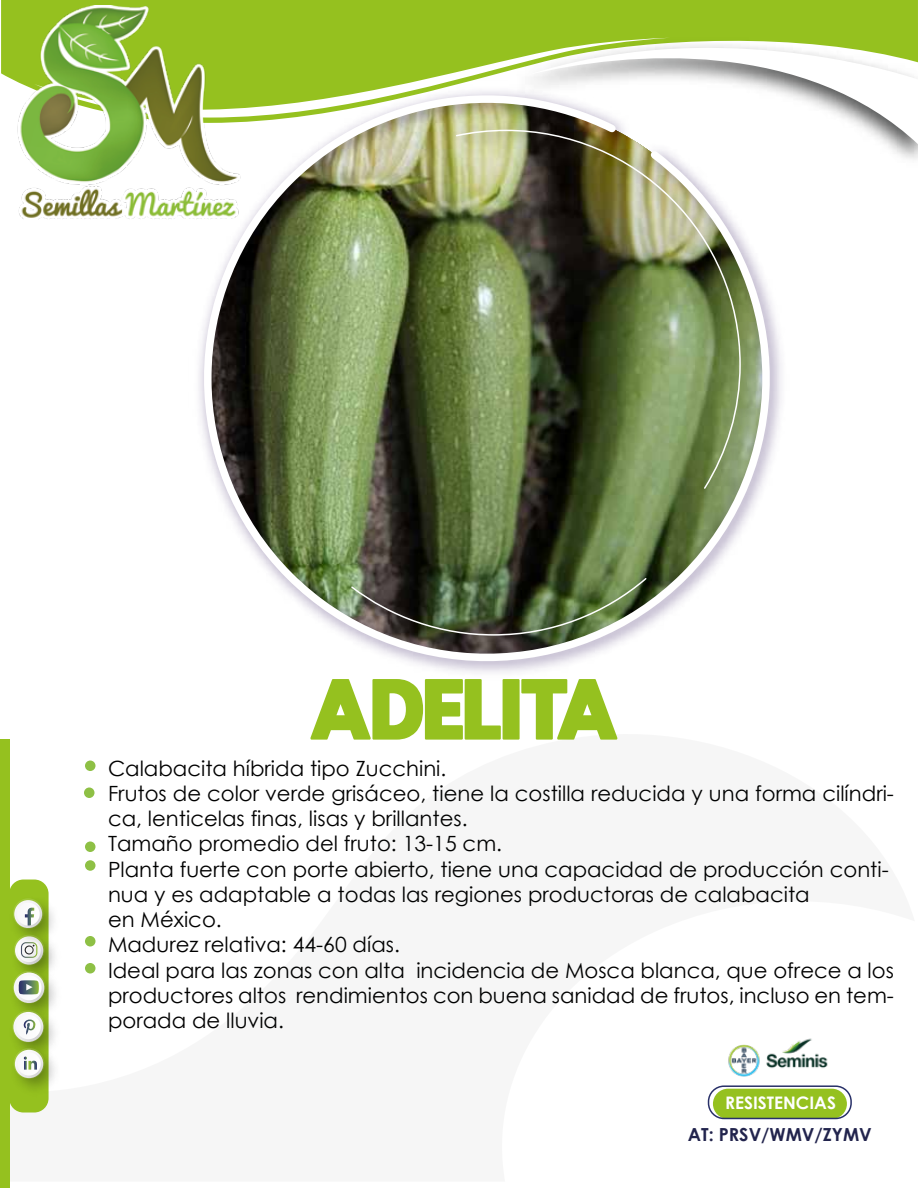
<style>
.page{position:relative;width:918px;height:1188px;background:#fff}
.page>*{position:absolute;margin:0;border:0;box-sizing:border-box;transform-origin:0 0}
.t1{font:800 60.6px "moon get";color:#95c11f}
.t2{font:21px/25.2px "Century Gothic";color:#000101}
.t3{font:700 18px "Century Gothic";color:#22244d}
.t4{font:700 17.25px "Century Gothic";color:#fff}
</style>
<div class="page">
<div style="left:1px;top:0;width:917px;height:80px;background:#95c11f"></div>
<img style="left:500px;top:34px;width:418px;height:125px">
<svg style="left:527px;top:16px;width:391px;height:129px"></svg>
<svg style="left:244px;top:38px;width:426px;height:38px;background:#accc57"></svg>
<img style="left:14px;top:6px;width:230px;height:214px">
<img style="left:170px;top:76px;width:634px;height:597px">
<img style="left:336px;top:563px;width:332px;height:94px">
<img style="left:350px;top:577px;width:298px;height:59px">
<img style="left:441px;top:114px;width:321px;height:396px">
<img style="left:455px;top:129px;width:287px;height:361px">
<svg style="left:9px;top:739px;width:843px;height:443px;fill:#f6f6f6"></svg>
<div style="left:85px;top:761px;width:10px;height:10px;background:#8ec045;border-radius:50%"></div>
<div style="left:84px;top:788px;width:10px;height:10px;background:#8ec045;border-radius:50%"></div>
<div style="left:85px;top:842px;width:10px;height:10px;background:#8ec045;border-radius:50%"></div>
<div style="left:85px;top:860px;width:10px;height:11px;background:#8ec045;border-radius:50%"></div>
<div style="left:85px;top:936px;width:10px;height:10px;background:#8ec045;border-radius:50%"></div>
<img style="left:721px;top:1033px;width:118px;height:46px">
<div style="left:85px;top:963px;width:10px;height:11px;background:#8ec045;border-radius:50%"></div>
<div style="left:0;top:739px;width:9px;height:449px;background:#95c11f"></div>
<div style="left:9px;top:880px;width:40px;height:233px;background:#95c11f;border-radius:14px"></div>
<img style="left:14px;top:952px;width:48px;height:8px">
<svg style="left:21px;top:952px;width:16px;height:6px"></svg>
<img style="left:9px;top:888px;width:57px;height:64px">
<img style="left:9px;top:891px;width:55px;height:59px">
<div style="left:17px;top:903px;width:23px;height:23px;background:#faf9fa;border-radius:11px"></div>
<svg style="left:25px;top:908px;width:9px;height:18px"></svg>
<img style="left:17px;top:960px;width:52px;height:67px">
<img style="left:13px;top:963px;width:53px;height:37px">
<div style="left:16px;top:975px;width:26px;height:25px;background:#fbfbfc;border-radius:13px"></div>
<svg style="left:18px;top:980px;width:21px;height:15px"></svg>
<img style="left:16px;top:1000px;width:51px;height:37px">
<img style="left:12px;top:1002px;width:53px;height:35px">
<div style="left:16px;top:1015px;width:25px;height:24px;background:#fafafb;border-radius:12px"></div>
<svg style="left:23px;top:1020px;width:13px;height:15px"></svg>
<img style="left:16px;top:1037px;width:51px;height:65px">
<img style="left:14px;top:1040px;width:51px;height:60px">
<div style="left:17px;top:1052px;width:24px;height:24px;background:#fafafa;border-radius:12px"></div>
<svg style="left:24px;top:1057px;width:13px;height:13px"></svg>
<h1 class="t1" style="left:310px;top:671px;width:310px">ADELITA</h1>
<p class="t2" style="left:108px;top:755px;width:788px">Calabacita híbrida tipo Zucchini.<br>Frutos de color verde grisáceo, tiene la costilla reducida y una forma cilíndri&shy;ca, lenticelas finas, lisas y brillantes.<br>Tamaño promedio del fruto: 13-15 cm.<br>Planta fuerte con porte abierto, tiene una capacidad de producción conti&shy;nua y es adaptable a todas las regiones productoras de calabacita<br>en México.<br>Madurez relativa: 44-60 días.<br>Ideal para las zonas con alta incidencia de Mosca blanca, que ofrece a los productores altos rendimientos con buena sanidad de frutos, incluso en tem&shy;porada de lluvia.</p>
<p class="t4" style="left:725px;top:1089px;width:112px">RESISTENCIAS</p>
<p class="t3" style="left:688px;top:1120px;width:185px">AT: PRSV/WMV/ZYMV</p>
</div>
